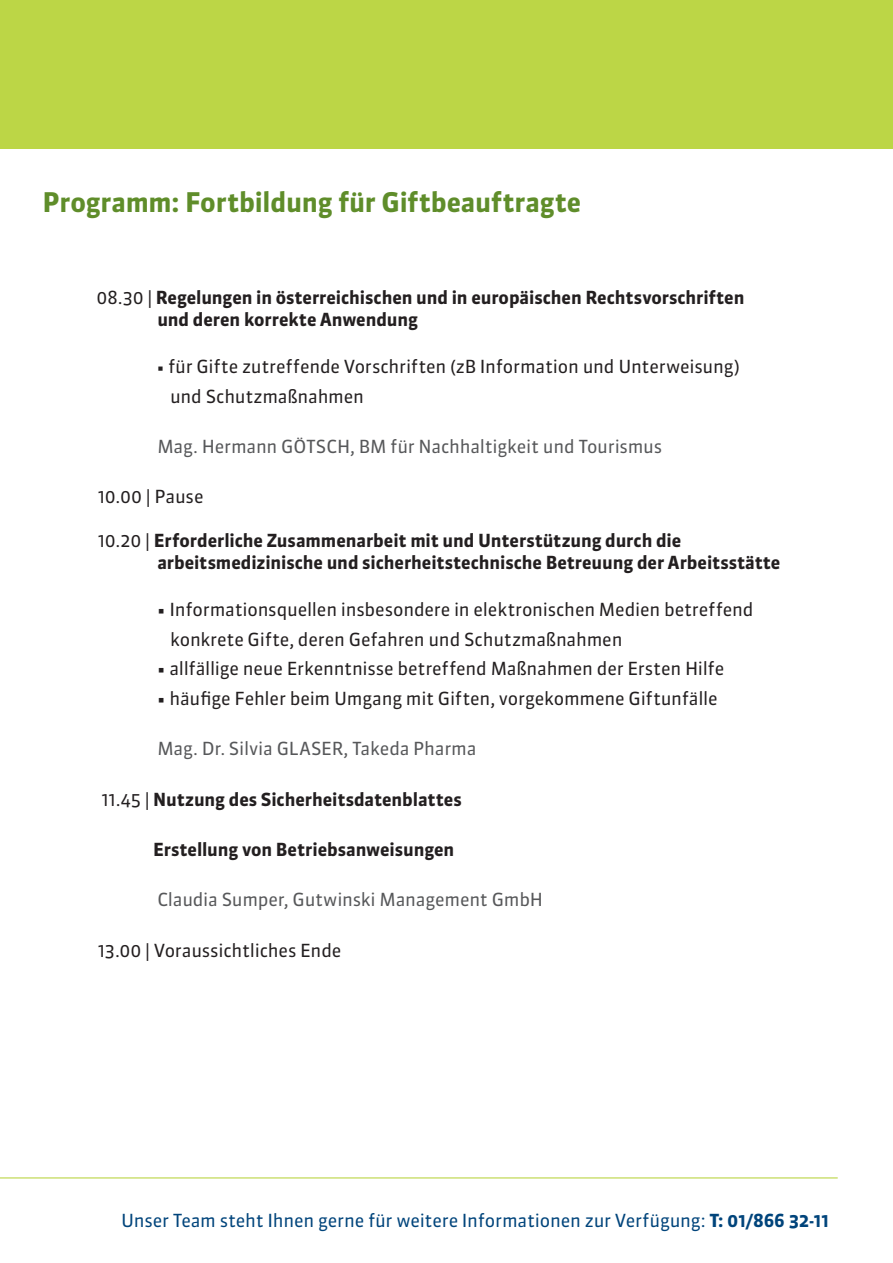
<style>
.page{position:relative;width:893px;height:1263px;background:#fff}
.page>*{position:absolute;margin:0;border:0;box-sizing:border-box;transform-origin:0 0}
.INNEN_HEAD{font:700 27px "Sanuk OT";letter-spacing:-.01em;color:#5f8d2a}
.INNEN_Unterpunkte_SU{font:18px "Sanuk OT";letter-spacing:-.01em;color:#231f20}
.Cover__Seminartitel{font:700 18px "Sanuk OT";letter-spacing:-.005em;color:#231f20}
.INNEN_Unterpunkte_SU-2{font:18px "Sanuk OT";letter-spacing:-.015em;color:#57585a}
.t1{font:18px "Sanuk OT";letter-spacing:-.01em;color:#00447b}
.Cover__Seminartitel-2{font:18px "Sanuk OT";letter-spacing:-.01em;color:#231f20}
.s1{font-weight:400}
.s2{font-size:16.5px}
.s3{font-weight:700}
</style>
<div class="page">
<div style="left:0;top:0;width:893px;height:149px;background:#bcd646"></div>
<hr style="left:0;top:1177px;width:838px;height:1px;background:#bcd646">
<p class="INNEN_HEAD" style="left:43px;top:186px;width:540px">Programm: Fortbildung für Giftbeauftragte</p>
<p class="Cover__Seminartitel" style="left:97px;top:286px;width:649px"><span class="s1">08.30 |</span> Regelungen in österreichischen und in europäischen Rechtsvorschriften</p>
<p class="Cover__Seminartitel" style="left:157px;top:309px;width:262px">und deren korrekte Anwendung</p>
<p class="INNEN_Unterpunkte_SU" style="left:156px;top:356px;width:585px"><span class="s2">•</span> für Gifte zutreffende Vorschriften (zB Information und Unterweisung)</p>
<p class="INNEN_Unterpunkte_SU" style="left:170px;top:385px;width:196px">und Schutzmaßnahmen</p>
<p class="INNEN_Unterpunkte_SU-2" style="left:157px;top:435px;width:506px">Mag. Hermann GÖTSCH, BM für Nachhaltigkeit und Tourismus</p>
<p class="Cover__Seminartitel-2" style="left:98px;top:486px;width:107px">10.00 | Pause</p>
<p class="Cover__Seminartitel" style="left:98px;top:529px;width:585px"><span class="s1">10.20 |</span> Erforderliche Zusammenarbeit mit und Unterstützung durch die</p>
<p class="Cover__Seminartitel" style="left:157px;top:552px;width:625px">arbeitsmedizinische und sicherheitstechnische Betreuung der Arbeitsstätte</p>
<p class="INNEN_Unterpunkte_SU" style="left:157px;top:599px;width:598px">• Informationsquellen insbesondere in elektronischen Medien betreffend</p>
<p class="INNEN_Unterpunkte_SU" style="left:170px;top:628px;width:454px">konkrete Gifte, deren Gefahren und Schutzmaßnahmen</p>
<p class="INNEN_Unterpunkte_SU" style="left:157px;top:658px;width:569px">• allfällige neue Erkenntnisse betreffend Maßnahmen der Ersten Hilfe</p>
<p class="INNEN_Unterpunkte_SU" style="left:157px;top:687px;width:563px">• häufige Fehler beim Umgang mit Giften, vorgekommene Giftunfälle</p>
<p class="INNEN_Unterpunkte_SU-2" style="left:157px;top:737px;width:321px">Mag. Dr. Silvia GLASER, Takeda Pharma</p>
<p class="Cover__Seminartitel" style="left:102px;top:788px;width:362px"><span class="s1">11.45 |</span> Nutzung des Sicherheitsdatenblattes</p>
<p class="Cover__Seminartitel" style="left:153px;top:838px;width:303px">Erstellung von Betriebsanweisungen</p>
<p class="INNEN_Unterpunkte_SU-2" style="left:157px;top:888px;width:387px">Claudia Sumper, Gutwinski Management GmbH</p>
<p class="Cover__Seminartitel-2" style="left:98px;top:939px;width:245px">13.00 | Voraussichtliches Ende</p>
<p class="t1" style="left:121px;top:1210px;width:710px">Unser Team steht Ihnen gerne für weitere Informationen zur Verfügung: <span class="s3">T: 01/866 32-11</span></p>
</div>
